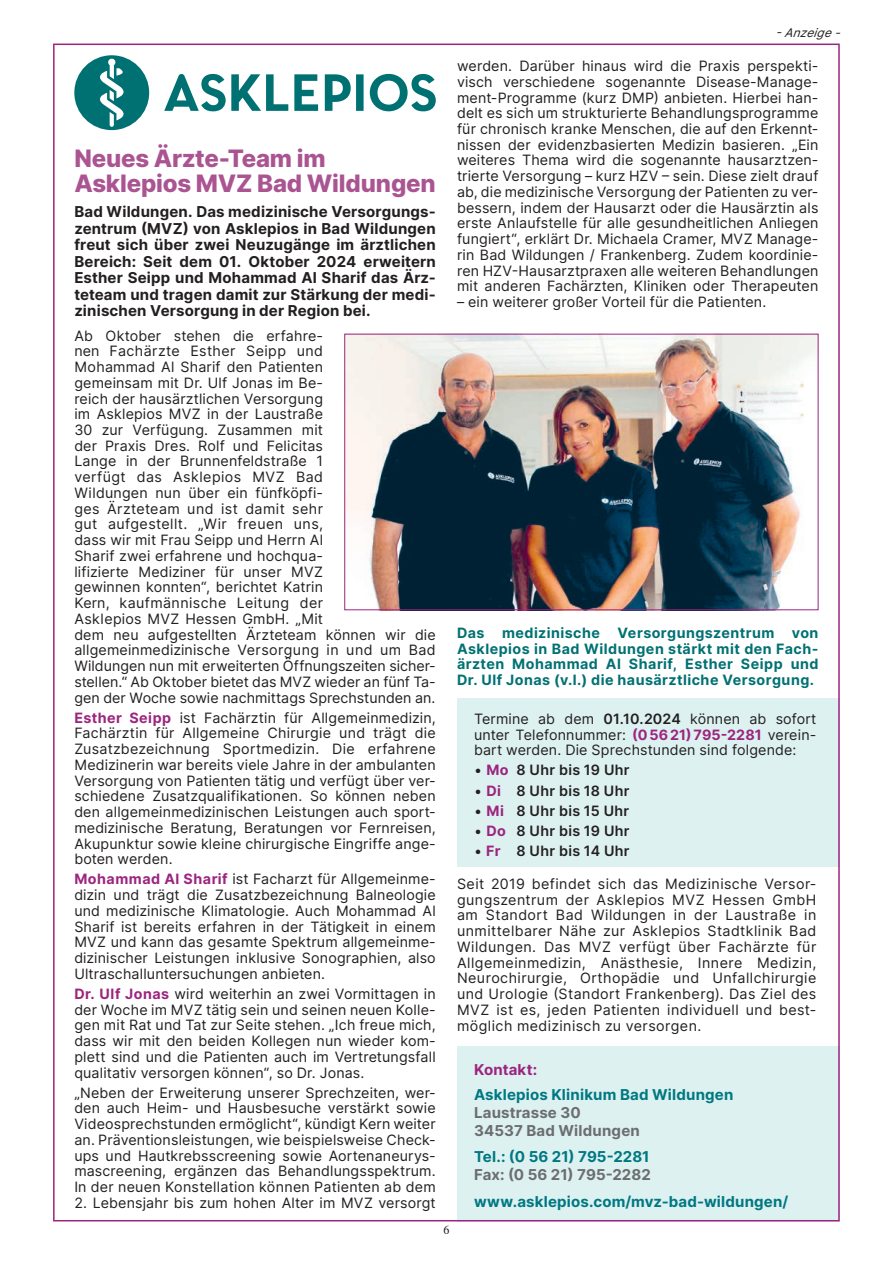
<style>
.page{position:relative;width:893px;height:1263px;background:#fff}
.page>*{position:absolute;margin:0;border:0;box-sizing:border-box;transform-origin:0 0}
.t1{font:800 24px/25.5px "Inter";letter-spacing:-.01em;color:#aa5492}
.t2{font:700 15px/16.5px "Inter";letter-spacing:.01em;color:#231f20;text-align:justify}
.t3{font:700 15px "Inter";letter-spacing:.01em;color:#007882}
.t4{font:700 15px/18px "Inter";letter-spacing:.01em;color:#6c6d70}
.t5{font:700 15px "Inter";letter-spacing:.01em;color:#9c257f}
.t6{font:14.25px/15.8px "Inter";letter-spacing:.01em;color:#231f20;text-align:justify}
.t7{font:700 14.25px/15.8px "Inter";letter-spacing:.035em;color:#007173;text-align:justify}
.t8{font:600 14.25px "Inter";letter-spacing:.025em;color:#231f20}
.t9{font:italic 12px "Inter";color:#231f20}
.t10{font:12px "Dutch 801 BT";color:#231f20}
.s1{font-weight:700;color:#9c257f}
.s2{font-weight:600}
.s3{font-weight:400}
</style>
<div class="page">
<div style="left:457px;top:698px;width:383px;height:169px;background:#ddf1f1"></div>
<img style="left:346px;top:336px;width:470px;height:272px">
<div style="left:344px;top:334px;width:474px;height:276px;border:1px solid #9c257f"></div>
<svg style="left:164px;top:73px;width:272px;height:38px"></svg>
<div style="left:74px;top:55px;width:75px;height:75px;background:#007173;border-radius:50%"></div>
<svg style="left:100px;top:59px;width:24px;height:68px"></svg>
<div style="left:457px;top:1046px;width:383px;height:175px;background:#ddf1f1"></div>
<h1 class="t1" style="left:74px;top:145px;width:363px">Neues Ärzte-Team im<br>Asklepios MVZ Bad Wildungen</h1>
<p class="t2" style="left:74px;top:203px;width:363px">Bad Wildungen. Das medizinische Versorgungs&shy;zentrum (MVZ) von Asklepios in Bad Wildungen freut sich über zwei Neuzugänge im ärztlichen Bereich: Seit dem 01. Oktober 2024 erweitern Esther Seipp und Mohammad Al Sharif das Ärz&shy;teteam und tragen damit zur Stärkung der medi&shy;zinischen Versorgung in der Region bei.</p>
<p class="t6" style="left:74px;top:327px;width:363px;text-align:left">Ab Oktober stehen die erfahre-<br>nen Fachärzte Esther Seipp und<br>Mohammad Al Sharif den Patienten<br>gemeinsam mit Dr. Ulf Jonas im Be-<br>reich der hausärztlichen Versorgung<br>im Asklepios MVZ in der Laustraße<br>30 zur Verfügung. Zusammen mit<br>der Praxis Dres. Rolf und Felicitas<br>Lange in der Brunnenfeldstraße 1<br>verfügt das Asklepios MVZ Bad<br>Wildungen nun über ein fünfköpfi-<br>ges Ärzteteam und ist damit sehr<br>gut aufgestellt. „Wir freuen uns,<br>dass wir mit Frau Seipp und Herrn Al<br>Sharif zwei erfahrene und hochqua-<br>lifizierte Mediziner für unser MVZ<br>gewinnen konnten“, berichtet Katrin<br>Kern, kaufmännische Leitung der<br>Asklepios MVZ Hessen GmbH. „Mit<br>dem neu aufgestellten Ärzteteam können wir die allgemeinmedizinische Versorgung in und um Bad Wildungen nun mit erweiterten Öffnungszeiten sicher&shy;stellen.“ Ab Oktober bietet das MVZ wieder an fünf Ta&shy;gen der Woche sowie nachmittags Sprechstunden an.</p>
<p class="t6" style="left:74px;top:709px;width:363px"><span class="s1">Esther Seipp</span> ist Fachärztin für Allgemeinmedizin, Fachärztin für Allgemeine Chirurgie und trägt die Zusatzbezeichnung Sportmedizin. Die erfahrene Medizinerin war bereits viele Jahre in der ambulanten Versorgung von Patienten tätig und verfügt über ver&shy;schiedene Zusatzqualifikationen. So können neben den allgemeinmedizinischen Leistungen auch sport&shy;medizinische Beratung, Beratungen vor Fernreisen, Akupunktur sowie kleine chirurgische Eingriffe ange&shy;boten werden.</p>
<p class="t6" style="left:74px;top:871px;width:363px"><span class="s1">Mohammad Al Sharif</span> ist Facharzt für Allgemeinme&shy;dizin und trägt die Zusatzbezeichnung Balneologie und medizinische Klimatologie. Auch Mohammad Al Sharif ist bereits erfahren in der Tätigkeit in einem MVZ und kann das gesamte Spektrum allgemeinme&shy;dizinischer Leistungen inklusive Sonographien, also Ultraschalluntersuchungen anbieten.</p>
<p class="t6" style="left:74px;top:985px;width:363px"><span class="s1">Dr. Ulf Jonas</span> wird weiterhin an zwei Vormittagen in der Woche im MVZ tätig sein und seinen neuen Kolle&shy;gen mit Rat und Tat zur Seite stehen. „Ich freue mich, dass wir mit den beiden Kollegen nun wieder kom&shy;plett sind und die Patienten auch im Vertretungsfall qualitativ versorgen können“, so Dr. Jonas.</p>
<p class="t6" style="left:74px;top:1084px;width:363px">„Neben der Erweiterung unserer Sprechzeiten, wer&shy;den auch Heim- und Hausbesuche verstärkt sowie Videosprechstunden ermöglicht“, kündigt Kern weiter an. Präventionsleistungen, wie beispielsweise Check&shy;ups und Hautkrebsscreening sowie Aortenaneurys&shy;mascreening, ergänzen das Behandlungsspektrum.<br>In der neuen Konstellation können Patienten ab dem</p>
<p class="t6" style="left:74px;top:1194px;width:363px">2. Lebensjahr bis zum hohen Alter im MVZ versorgt</p>
<p class="t9" style="left:775px;top:24px;width:72px">-Anzeige-</p>
<p class="t6" style="left:457px;top:58px;width:363px">werden. Darüber hinaus wird die Praxis perspekti&shy;visch verschiedene sogenannte Disease-Manage&shy;ment-Programme (kurz DMP) anbieten. Hierbei han&shy;delt es sich um strukturierte Behandlungsprogramme für chronisch kranke Menschen, die auf den Erkennt&shy;nissen der evidenzbasierten Medizin basieren. „Ein weiteres Thema wird die sogenannte hausarztzen&shy;trierte Versorgung – kurz HZV – sein. Diese zielt drauf ab, die medizinische Versorgung der Patienten zu ver&shy;bessern, indem der Hausarzt oder die Hausärztin als erste Anlaufstelle für alle gesundheitlichen Anliegen fungiert“, erklärt Dr. Michaela Cramer, MVZ Manage&shy;rin Bad Wildungen / Frankenberg. Zudem koordinie&shy;ren HZV-Hausarztpraxen alle weiteren Behandlungen mit anderen Fachärzten, Kliniken oder Therapeuten</p>
<p class="t6" style="left:457px;top:294px;width:311px">– ein weiterer großer Vorteil für die Patienten.</p>
<p class="t7" style="left:457px;top:624px;width:363px">Das medizinische Versorgungszentrum von Asklepios in Bad Wildungen stärkt mit den Fach&shy;ärzten Mohammad Al Sharif, Esther Seipp und Dr. Ulf Jonas (v.l.) die hausärztliche Versorgung.</p>
<p class="t6" style="left:474px;top:711px;width:344px">Termine ab dem <span class="s2">01.10.2024</span> können ab sofort unter Telefonnummer: <span class="s1">(05621)795-2281</span> verein&shy;bart werden. Die Sprechstunden sind folgende:</p>
<p class="t8" style="left:474px;top:760px;width:157px"><span class="s3">•</span> <span class="s1">Mo</span> 8 Uhr bis 19 Uhr</p>
<p class="t8" style="left:474px;top:780px;width:157px"><span class="s3">•</span> <span class="s1">Di</span> 8 Uhr bis 18 Uhr</p>
<p class="t8" style="left:474px;top:800px;width:157px"><span class="s3">•</span> <span class="s1">Mi</span> 8 Uhr bis 15 Uhr</p>
<p class="t8" style="left:474px;top:820px;width:157px"><span class="s3">•</span> <span class="s1">Do</span> 8 Uhr bis 19 Uhr</p>
<p class="t8" style="left:474px;top:840px;width:157px"><span class="s3">•</span> <span class="s1">Fr</span> 8 Uhr bis 14 Uhr</p>
<p class="t6" style="left:457px;top:875px;width:361px">Seit 2019 befindet sich das Medizinische Versor&shy;gungszentrum der Asklepios MVZ Hessen GmbH am Standort Bad Wildungen in der Laustraße in unmittelbarer Nähe zur Asklepios Stadtklinik Bad Wildungen. Das MVZ verfügt über Fachärzte für Allgemeinmedizin, Anästhesie, Innere Medizin, Neurochirurgie, Orthopädie und Unfallchirurgie und Urologie (Standort Frankenberg). Das Ziel des MVZ ist es, jeden Patienten individuell und best&shy;möglich medizinisch zu versorgen.</p>
<p class="t10" style="left:443px;top:1222px;width:7px">6</p>
<p class="t5" style="left:474px;top:1058px;width:65px">Kontakt:</p>
<p class="t3" style="left:474px;top:1083px;width:261px">Asklepios Klinikum Bad Wildungen</p>
<p class="t4" style="left:474px;top:1103px;width:167px">Laustrasse 30<br>34537 Bad Wildungen</p>
<p class="t3" style="left:474px;top:1146px;width:177px">Tel.: (0 56 21) 795-2281</p>
<p class="t4" style="left:474px;top:1165px;width:178px">Fax: (0 56 21) 795-2282</p>
<p class="t3" style="left:474px;top:1190px;width:316px">www.asklepios.com/mvz-bad-wildungen/</p>
</div>
